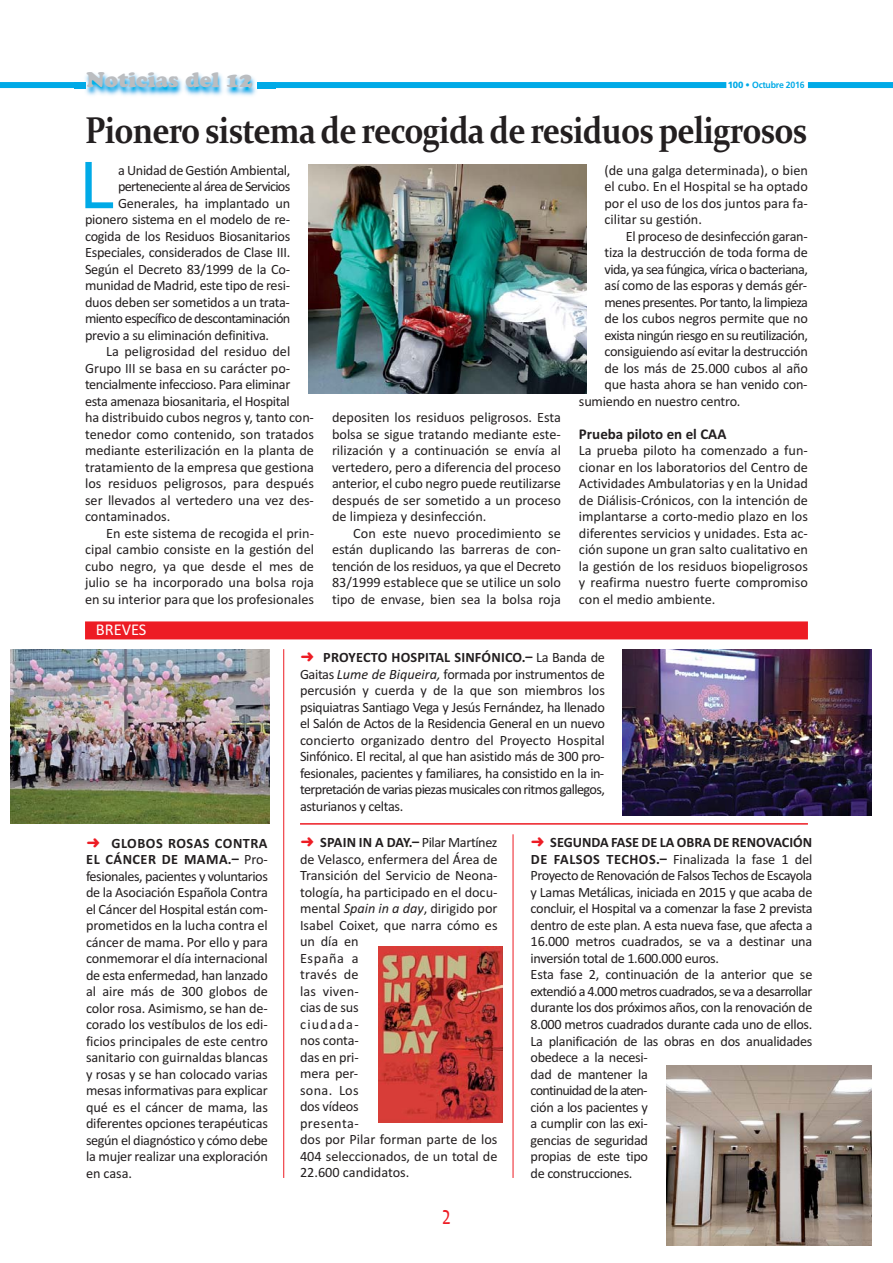
<style>
.page{position:relative;width:893px;height:1263px;background:#fff}
.page>*{position:absolute;margin:0;border:0;box-sizing:border-box;transform-origin:0 0}
.t1{font:700 63px "Bell Gothic Std";color:#00aae7}
.t2{font:700 37.5px "Constantia";letter-spacing:-.025em;color:#231f20;scale:.85 1}
.t3{font:27px "Candara";color:#ed1c24;scale:.7 1}
.t4{font:21px "Cooper Black Std";color:#bbbdc0}
.t5{font:16.5px "Calibri";color:#fff}
.t6{font:700 15px "Calibri";color:#231f20}
.t7{font:14.25px/16.5px "Calibri";letter-spacing:-.02em;color:#231f20;text-align:justify}
.t8{font:14.25px/16.5px "Calibri";color:#231f20}
.t9{font:14.25px "Calibri";letter-spacing:-.04em;color:#231f20}
.t10{font:14.25px "Calibri";letter-spacing:-.045em;color:#231f20}
.t11{font:14.25px "Calibri";letter-spacing:.005em;color:#231f20}
.t12{font:14.25px "Calibri";letter-spacing:-.05em;color:#231f20}
.t13{font:700 9px "Frutiger";letter-spacing:-.02em;color:#00aae7}
.s1{font-weight:900}
.s2{font-family:"MS Gothic";color:#ed1c24}
.s3{font-weight:700}
.s4{font-style:italic}
</style>
<div class="page">
<div style="left:257px;top:82px;width:469px;height:6px;background:#00aae7"></div>
<div style="left:0;top:82px;width:85px;height:6px;background:#00aae7"></div>
<div style="left:808px;top:82px;width:85px;height:6px;background:#00aae7"></div>
<img style="left:74px;top:73px;width:201px;height:23px">
<img style="left:257px;top:82px;width:18px;height:6px">
<svg style="left:74px;top:82px;width:11px;height:6px"></svg>
<img style="left:10px;top:649px;width:259px;height:174px">
<svg style="left:502px;top:946px;width:1px;height:177px"></svg>
<img style="left:378px;top:946px;width:124px;height:177px">
<img style="left:622px;top:650px;width:249px;height:165px">
<img style="left:666px;top:1065px;width:205px;height:180px">
<hr style="left:300px;top:823px;width:508px;height:2px;background:#ed1c24">
<hr style="left:283px;top:649px;width:1px;height:529px;background:#ed1c24">
<hr style="left:513px;top:834px;width:1px;height:344px;background:#ed1c24">
<div style="left:85px;top:621px;width:723px;height:18px;background:#ed1c24"></div>
<img style="left:308px;top:164px;width:278px;height:230px">
<h3 class="t4" style="left:87px;top:68px;width:168px">Noticias del 12</h3>
<p class="t13" style="left:728px;top:81px;width:79px"><span class="s1">100 •</span> Octubre 2016</p>
<h2 class="t2" style="left:85px;top:115px;width:851px">Pionero sistema de recogida de residuos peligrosos</h2>
<h1 class="t1" style="left:78px;top:150px;width:40px">L</h1>
<p class="t7" style="left:118px;top:163px;width:174px">a Unidad de Gestión Ambiental,</p>
<p class="t12" style="left:118px;top:181px;width:174px">perteneciente al área de Servicios</p>
<p class="t7" style="left:118px;top:196px;width:174px">Generales, ha implantado un</p>
<p class="t7" style="left:85px;top:212px;width:206px">pionero sistema en el modelo de re-</p>
<p class="t7" style="left:85px;top:229px;width:207px">cogida de los Residuos Biosanitarios</p>
<p class="t7" style="left:85px;top:245px;width:207px">Especiales, considerados de Clase III.</p>
<p class="t7" style="left:85px;top:262px;width:206px">Según el Decreto 83/1999 de la Co-</p>
<p class="t7" style="left:85px;top:278px;width:206px">munidad de Madrid, este tipo de resi-</p>
<p class="t7" style="left:85px;top:295px;width:206px">duos deben ser sometidos a un trata-</p>
<p class="t10" style="left:85px;top:313px;width:207px">miento específico de descontaminación</p>
<p class="t7" style="left:85px;top:328px;width:186px">previo a su eliminación definitiva.</p>
<p class="t8" style="left:106px;top:344px;width:186px">La peligrosidad del residuo del</p>
<p class="t8" style="left:85px;top:361px;width:207px">Grupo III se basa en su carácter po-</p>
<p class="t7" style="left:85px;top:377px;width:207px">tencialmente infeccioso. Para eliminar</p>
<p class="t7" style="left:85px;top:394px;width:206px">esta amenaza biosanitaria, el Hospital</p>
<p class="t7" style="left:85px;top:410px;width:230px">ha distribuido cubos negros y, tanto con-</p>
<p class="t8" style="left:85px;top:427px;width:230px">tenedor como contenido, son tratados</p>
<p class="t8" style="left:85px;top:443px;width:230px">mediante esterilización en la planta de</p>
<p class="t8" style="left:85px;top:460px;width:230px">tratamiento de la empresa que gestiona</p>
<p class="t11" style="left:85px;top:478px;width:230px">los residuos peligrosos, para después</p>
<p class="t8" style="left:85px;top:493px;width:230px">ser llevados al vertedero una vez des-</p>
<p class="t8" style="left:85px;top:509px;width:87px">contaminados.</p>
<p class="t8" style="left:106px;top:526px;width:209px">En este sistema de recogida el prin-</p>
<p class="t8" style="left:85px;top:542px;width:230px">cipal cambio consiste en la gestión del</p>
<p class="t8" style="left:85px;top:559px;width:230px">cubo negro, ya que desde el mes de</p>
<p class="t8" style="left:85px;top:575px;width:230px">julio se ha incorporado una bolsa roja</p>
<p class="t8" style="left:85px;top:592px;width:230px">en su interior para que los profesionales</p>
<p class="t5" style="left:96px;top:624px;width:52px">BREVES</p>
<p class="t7" style="left:332px;top:410px;width:230px">depositen los residuos peligrosos. Esta bolsa se sigue tratando mediante este&shy;rilización y a continuación se envía al vertedero, pero a diferencia del proceso anterior, el cubo negro puede reutilizarse después de ser sometido a un proceso de limpieza y desinfección.</p>
<p class="t7" style="left:332px;top:526px;width:230px;text-indent:21px">Con este nuevo procedimiento se están duplicando las barreras de con&shy;tención de los residuos, ya que el Decreto 83/1999 establece que se utilice un solo tipo de envase, bien sea la bolsa roja</p>
<p class="t7" style="left:604px;top:163px;width:205px">(de una galga determinada), o bien el cubo. En el Hospital se ha optado por el uso de los dos juntos para fa&shy;cilitar su gestión.</p>
<p class="t7" style="left:626px;top:229px;width:183px">El proceso de desinfección garan-</p>
<p class="t7" style="left:604px;top:245px;width:205px">tiza la destrucción de toda forma de</p>
<p class="t9" style="left:604px;top:264px;width:205px">vida, ya sea fúngica, vírica o bacteriana,</p>
<p class="t7" style="left:604px;top:278px;width:204px">así como de las esporas y demás gér-</p>
<p class="t9" style="left:604px;top:297px;width:205px">menes presentes. Por tanto, la limpieza</p>
<p class="t7" style="left:604px;top:311px;width:205px">de los cubos negros permite que no</p>
<p class="t9" style="left:604px;top:330px;width:205px">exista ningún riesgo en su reutilización,</p>
<p class="t7" style="left:604px;top:344px;width:205px">consiguiendo así evitar la destrucción</p>
<p class="t7" style="left:604px;top:361px;width:205px">de los más de 25.000 cubos al año</p>
<p class="t7" style="left:604px;top:377px;width:205px">que hasta ahora se han venido con-</p>
<p class="t7" style="left:579px;top:394px;width:163px">sumiendo en nuestro centro.</p>
<p class="t6" style="left:579px;top:428px;width:149px">Prueba piloto en el CAA</p>
<p class="t7" style="left:579px;top:443px;width:230px">La prueba piloto ha comenzado a fun&shy;cionar en los laboratorios del Centro de Actividades Ambulatorias y en la Unidad de Diálisis-Crónicos, con la intención de implantarse a corto-medio plazo en los diferentes servicios y unidades. Esta ac&shy;ción supone un gran salto cualitativo en la gestión de los residuos biopeligrosos y reafirma nuestro fuerte compromiso con el medio ambiente.</p>
<p class="t7" style="left:300px;top:650px;width:306px"><span class="s2">➜</span> <span class="s3">PROYECTO HOSPITAL SINFÓNICO.–</span> La Banda de Gaitas <span class="s4">Lume de Biqueira,</span> formada por instrumentos de percusión y cuerda y de la que son miembros los psiquiatras Santiago Vega y Jesús Fernández, ha llenado el Salón de Actos de la Residencia General en un nuevo concierto organizado dentro del Proyecto Hospital Sinfónico. El recital, al que han asistido más de 300 pro&shy;fesionales, pacientes y familiares, ha consistido en la in&shy;terpretación de varias piezas musicales con ritmos gallegos, asturianos y celtas.</p>
<p class="t7" style="left:86px;top:836px;width:183px"><span class="s2">➜</span> <span class="s3">GLOBOS ROSAS CONTRA EL CÁNCER DE MAMA.–</span> Pro&shy;fesionales, pacientes y voluntarios de la Asociación Española Contra el Cáncer del Hospital están com&shy;prometidos en la lucha contra el cáncer de mama. Por ello y para conmemorar el día internacional de esta enfermedad, han lanzado al aire más de 300 globos de color rosa. Asimismo, se han de&shy;corado los vestíbulos de los edi&shy;ficios principales de este centro sanitario con guirnaldas blancas y rosas y se han colocado varias mesas informativas para explicar qué es el cáncer de mama, las diferentes opciones terapéuticas según el diagnóstico y cómo debe la mujer realizar una exploración en casa.</p>
<p class="t8" style="left:300px;top:835px;width:199px"><span class="s2">➜</span> <span class="s3">SPAIN IN A DAY.–</span> Pilar Martínez de Velasco, enfermera del Área de<br>Transición del Servicio de Neona&shy;tología, ha participado en el docu&shy;mental <span class="s4">Spain in a day</span>, dirigido por<br>Isabel Coixet, que narra cómo es un día en<br>España a<br>través de<br>las viven-<br>cias de sus<br>ciudada-<br>nos conta-<br>das en pri-<br>mera per-<br>sona. Los<br>dos vídeos<br>presenta-<br>dos por Pilar forman parte de los<br>404 seleccionados, de un total de<br>22.600 candidatos.</p>
<p class="t7" style="left:531px;top:836px;width:283px;text-align:left"><span class="s2">➜</span> <span class="s3">SEGUNDA FASE DE LA OBRA DE RENOVACIÓN DE FALSOS TECHOS. –</span> Finalizada la fase 1 del Proyecto de Renovación de Falsos Techos de Escayola y Lamas Metálicas, iniciada en 2015 y que acaba de concluir, el Hospital va a comenzar la fase 2 prevista dentro de este plan. A esta nueva fase, que afecta a 16.000 metros cuadrados, se va a destinar una inversión total de 1.600.000 euros.<br>Esta fase 2, continuación de la anterior que se extendió a 4.000 metros cuadrados, se va a desarrollar durante los dos próximos años, con la renovación de 8.000 metros cuadrados durante cada uno de ellos.<br>La planificación de las obras en dos anualidades obedece a la necesi-<br>dad de mantener la<br>continuidad de la aten-<br>ción a los pacientes y<br>a cumplir con las exi-<br>gencias de seguridad<br>propias de este tipo<br>de construcciones.</p>
<h3 class="t3" style="left:442px;top:1199px;width:14px">2</h3>
</div>
